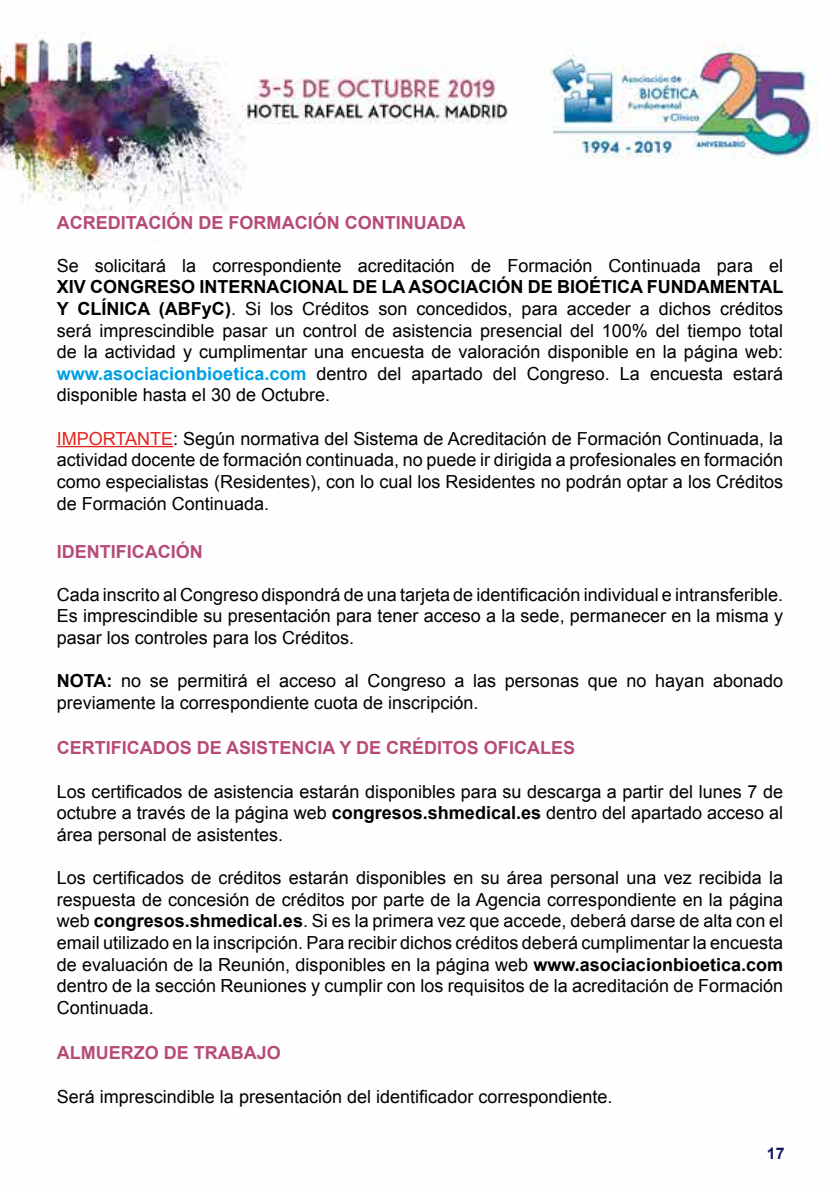
<style>
.page{position:relative;width:840px;height:1191px;background:#fff}
.page>*{position:absolute;margin:0;border:0;box-sizing:border-box;transform-origin:0 0}
.t1{font:18px/21.6px "Arial";color:#000;text-align:justify}
.t2{font:700 18px "Arial";color:#b74b78}
.t3{font:700 16px "Arial";color:#0f185d}
.s1{font-weight:700}
.s2{font-weight:700;color:#009fe3}
.s3{color:#e5231d}
</style>
<div class="page">
<img style="left:0;top:32px;width:818px;height:416px">
<hr style="left:57px;top:446px;width:116px;height:1px;background:#e5231d">
<p class="t2" style="left:57px;top:210px;width:410px">ACREDITACIÓN DE FORMACIÓN CONTINUADA</p>
<p class="t1" style="left:57px;top:255px;width:727px">Se solicitará la correspondiente acreditación de Formación Continuada para el</p>
<p class="t1" style="left:57px;top:276px;width:728px"><span class="s1">XIV CONGRESO INTERNACIONAL DE LA ASOCIACIÓN DE BIOÉTICA FUNDAMENTAL Y CLÍNICA (ABFyC)</span>. Si los Créditos son concedidos, para acceder a dichos créditos será imprescindible pasar un control de asistencia presencial del 100% del tiempo total de la actividad y cumplimentar una encuesta de valoración disponible en la página web: <span class="s2">www.asociacionbioetica.com</span> dentro del apartado del Congreso. La encuesta estará disponible hasta el 30 de Octubre.</p>
<p class="t1" style="left:57px;top:428px;width:727px"><span class="s3">IMPORTANTE</span>: Según normativa del Sistema de Acreditación de Formación Continuada, la actividad docente de formación continuada, no puede ir dirigida a profesionales en formación como especialistas (Residentes), con lo cual los Residentes no podrán optar a los Créditos de Formación Continuada.</p>
<p class="t2" style="left:57px;top:539px;width:147px">IDENTIFICACIÓN</p>
<p class="t1" style="left:57px;top:584px;width:727px">Cada inscrito al Congreso dispondrá de una tarjeta de identificación individual e intransferible.<br>Es imprescindible su presentación para tener acceso a la sede, permanecer en la misma y pasar los controles para los Créditos.</p>
<p class="t1" style="left:57px;top:670px;width:727px"><span class="s1">NOTA:</span> no se permitirá el acceso al Congreso a las personas que no hayan abonado previamente la correspondiente cuota de inscripción.</p>
<p class="t2" style="left:57px;top:736px;width:519px">CERTIFICADOS DE ASISTENCIA Y DE CRÉDITOS OFICALES</p>
<p class="t1" style="left:57px;top:780px;width:727px">Los certificados de asistencia estarán disponibles para su descarga a partir del lunes 7 de octubre a través de la página web <span class="s1">congresos.shmedical.es</span> dentro del apartado acceso al área personal de asistentes.</p>
<p class="t1" style="left:57px;top:867px;width:727px">Los certificados de créditos estarán disponibles en su área personal una vez recibida la respuesta de concesión de créditos por parte de la Agencia correspondiente en la página web <span class="s1">congresos.shmedical.es</span>. Si es la primera vez que accede, deberá darse de alta con el email utilizado en la inscripción. Para recibir dichos créditos deberá cumplimentar la encuesta de evaluación de la Reunión, disponibles en la página web <span class="s1">www.asociacionbioetica.com </span>dentro de la sección Reuniones y cumplir con los requisitos de la acreditación de Formación Continuada.</p>
<p class="t2" style="left:57px;top:1041px;width:225px">ALMUERZO DE TRABAJO</p>
<p class="t1" style="left:57px;top:1085px;width:557px">Será imprescindible la presentación del identificador correspondiente.</p>
<p class="t3" style="left:766px;top:1142px;width:19px">17</p>
</div>
